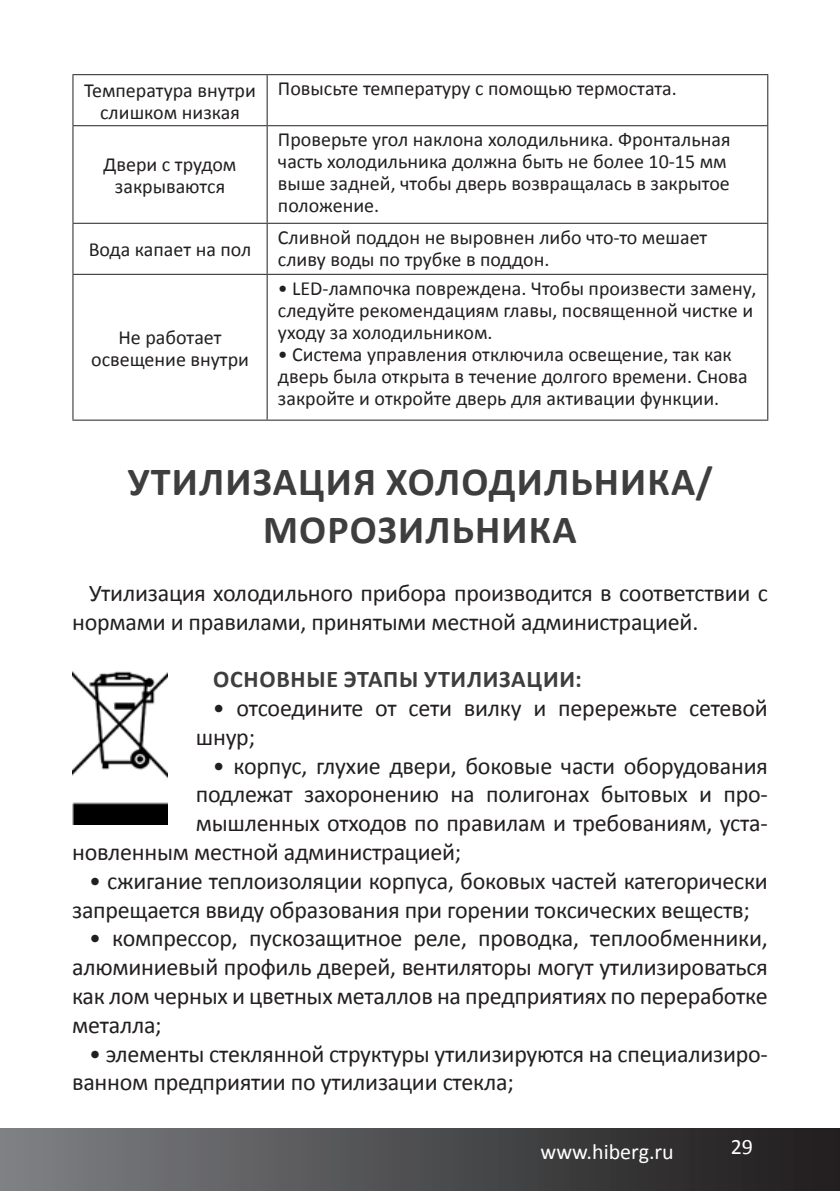
<style>
.page{position:relative;width:840px;height:1191px;background:#fff}
.page>*{position:absolute;margin:0;border:0;box-sizing:border-box;transform-origin:0 0}
.t1{font:700 40px/48px "Calibri";letter-spacing:.03em;color:#3e3e3f;text-align:center}
.t2{font:24px/28.8px "Calibri";letter-spacing:-.01em;color:#231f20}
.t3{font:700 24px "Calibri";letter-spacing:.03em;color:#3e3e3f}
.t4{font:22px "Calibri";color:#fff}
.List_Paragraph{font:20px/22px "Calibri";color:#231f20}
</style>
<div class="page">
<div style="left:0;top:1128px;width:839px;height:63px;background:linear-gradient(to right,#7e8184,#1e1b1c)"></div>
<hr style="left:72px;top:74px;width:195px;height:1px;background:#231f20">
<hr style="left:267px;top:74px;width:500px;height:1px;background:#231f20">
<hr style="left:72px;top:125px;width:195px;height:1px;background:#231f20">
<hr style="left:267px;top:125px;width:500px;height:1px;background:#231f20">
<hr style="left:72px;top:223px;width:195px;height:1px;background:#231f20">
<hr style="left:267px;top:223px;width:500px;height:1px;background:#231f20">
<hr style="left:72px;top:274px;width:195px;height:1px;background:#231f20">
<hr style="left:267px;top:274px;width:500px;height:1px;background:#231f20">
<hr style="left:72px;top:419px;width:195px;height:1px;background:#231f20">
<hr style="left:267px;top:419px;width:500px;height:1px;background:#231f20">
<hr style="left:72px;top:75px;width:1px;height:50px;background:#231f20">
<hr style="left:72px;top:126px;width:1px;height:97px;background:#231f20">
<hr style="left:72px;top:224px;width:1px;height:50px;background:#231f20">
<hr style="left:72px;top:275px;width:1px;height:144px;background:#231f20">
<hr style="left:266px;top:75px;width:1px;height:50px;background:#231f20">
<hr style="left:766px;top:75px;width:1px;height:50px;background:#231f20">
<hr style="left:266px;top:126px;width:1px;height:97px;background:#231f20">
<hr style="left:766px;top:126px;width:1px;height:97px;background:#231f20">
<hr style="left:266px;top:224px;width:1px;height:50px;background:#231f20">
<hr style="left:766px;top:224px;width:1px;height:50px;background:#231f20">
<hr style="left:266px;top:275px;width:1px;height:144px;background:#231f20">
<hr style="left:766px;top:275px;width:1px;height:144px;background:#231f20">
<img style="left:73px;top:671px;width:95px;height:153px">
<p class="List_Paragraph" style="left:84px;top:79px;width:173px;text-align:center">Температура внутри слишком низкая</p>
<p class="List_Paragraph" style="left:278px;top:78px;width:397px">Повысьте температуру с помощью термостата.</p>
<p class="List_Paragraph" style="left:104px;top:153px;width:134px;text-align:center">Двери с трудом закрываются</p>
<p class="List_Paragraph" style="left:278px;top:129px;width:454px">Проверьте угол наклона холодильника. Фронтальная часть холодильника должна быть не более 10-15 мм выше задней, чтобы дверь возвращалась в закрытое положение.</p>
<p class="List_Paragraph" style="left:89px;top:239px;width:164px">Вода капает на пол</p>
<p class="List_Paragraph" style="left:91px;top:326px;width:159px;text-align:center">Не работает освещение внутри</p>
<p class="List_Paragraph" style="left:278px;top:226px;width:430px">Сливной поддон не выровнен либо что-то мешает сливу воды по трубке в поддон.</p>
<p class="List_Paragraph" style="left:278px;top:277px;width:479px">• LED-лампочка повреждена. Чтобы произвести замену, следуйте рекомендациям главы, посвященной чистке и уходу за холодильником.</p>
<p class="List_Paragraph" style="left:278px;top:343px;width:471px">• Система управления отключила освещение, так как дверь была открыта в течение долгого времени. Снова закройте и откройте дверь для активации функции.</p>
<p class="t1" style="left:128px;top:458px;width:586px">УТИЛИЗАЦИЯ ХОЛОДИЛЬНИКА/<br>МОРОЗИЛЬНИКА</p>
<p class="t2" style="left:72px;top:578px;width:697px;text-indent:17px">Утилизация холодильного прибора производится в соответствии с нормами и правилами, принятыми местной администрацией.</p>
<p class="t3" style="left:213px;top:664px;width:370px">ОСНОВНЫЕ ЭТАПЫ УТИЛИЗАЦИИ:</p>
<p class="t2" style="left:196px;top:693px;width:573px;text-indent:17px">• отсоедините от сети вилку и перережьте сетевой шнур;</p>
<p class="t2" style="left:213px;top:751px;width:556px">• корпус, глухие двери, боковые части оборудования</p>
<p class="t2" style="left:196px;top:780px;width:573px">подлежат захоронению на полигонах бытовых и про-</p>
<p class="t2" style="left:196px;top:809px;width:573px">мышленных отходов по правилам и требованиям, уста-</p>
<p class="t2" style="left:72px;top:837px;width:390px">новленным местной администрацией;</p>
<p class="t2" style="left:72px;top:866px;width:697px;text-indent:17px">• сжигание теплоизоляции корпуса, боковых частей категорически запрещается ввиду образования при горении токсических веществ;</p>
<p class="t2" style="left:72px;top:924px;width:697px;text-align:justify;text-indent:17px">• компрессор, пускозащитное реле, проводка, теплообменники, алюминиевый профиль дверей, вентиляторы могут утилизироваться как лом черных и цветных металлов на предприятиях по переработке металла;</p>
<p class="t2" style="left:72px;top:1039px;width:697px;text-indent:17px">• элементы стеклянной структуры утилизируются на специализиро&shy;ванном предприятии по утилизации стекла;</p>
<p class="t4" style="left:540px;top:1137px;width:135px">www.hiberg.ru</p>
<p class="t4" style="left:730px;top:1133px;width:24px">29</p>
</div>
